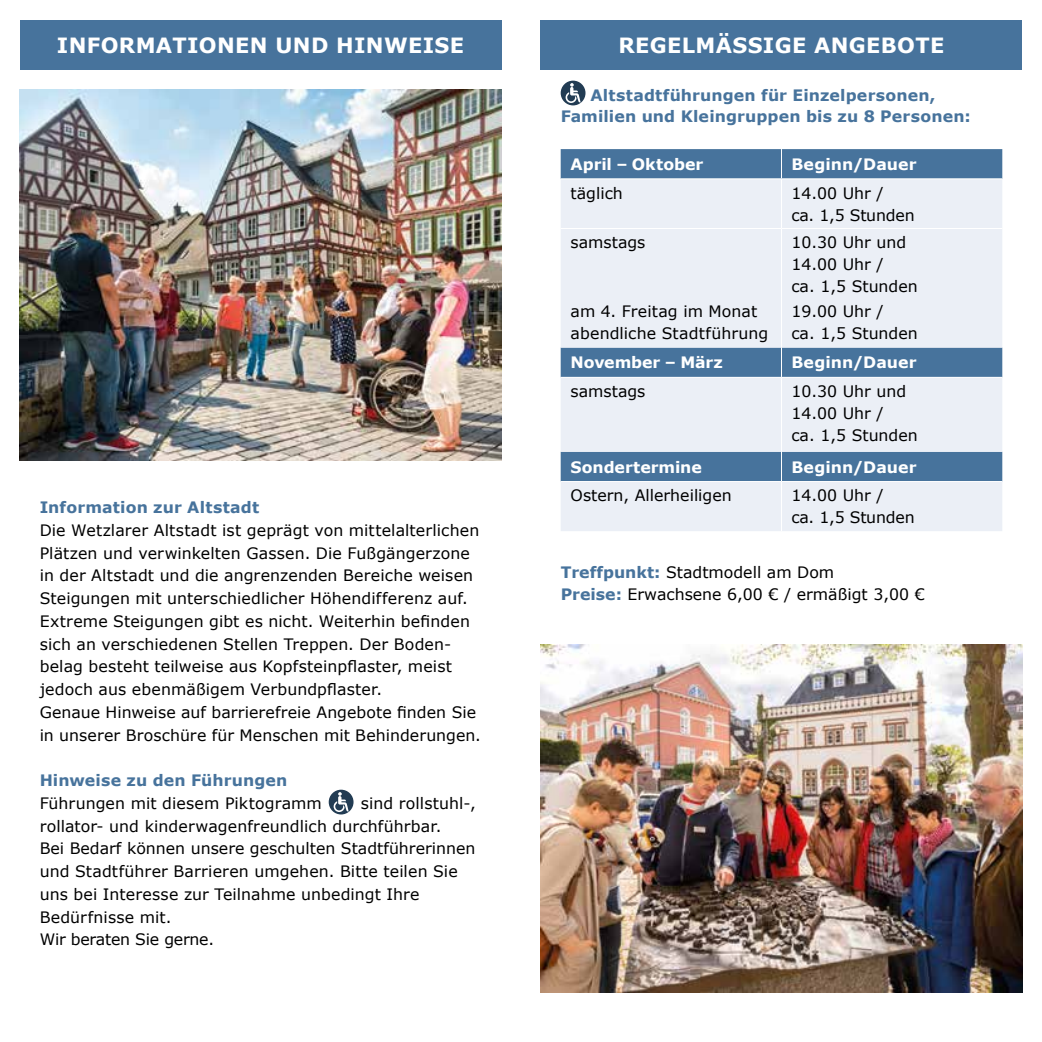
<style>
.page{position:relative;width:1042px;height:1042px;background:#fff}
.page>*{position:absolute;margin:0;border:0;box-sizing:border-box;transform-origin:0 0}
.t1{font:700 21px "Verdana";letter-spacing:.015em;color:#fff}
.t2{font:15.75px/22.8px "Verdana";letter-spacing:.005em;color:#000}
.t3{font:700 15.75px/21.9px "Verdana";letter-spacing:.01em;color:#47739c;text-align:center}
.t4{font:700 15.75px "Verdana";color:#fff}
.s1{font-weight:700;color:#47739c}
</style>
<div class="page">
<img style="left:541px;top:644px;width:481px;height:348px">
<div style="left:20px;top:20px;width:481px;height:49px;background:#47739c"></div>
<div style="left:329px;top:789px;width:24px;height:25px;background:#223c53;border-radius:50%"></div>
<svg style="left:334px;top:792px;width:15px;height:20px"></svg>
<div style="left:541px;top:20px;width:481px;height:49px;background:#47739c"></div>
<div style="left:561px;top:149px;width:441px;height:29px;background:#47739c"></div>
<svg style="left:561px;top:179px;width:441px;height:352px;background:#cfdae7"></svg>
<svg style="left:781px;top:149px;width:1px;height:29px"></svg>
<hr style="left:781px;top:179px;width:1px;height:49px;background:#fff">
<hr style="left:781px;top:229px;width:1px;height:69px;background:#fff">
<hr style="left:781px;top:298px;width:1px;height:49px;background:#fff">
<hr style="left:781px;top:347px;width:1px;height:30px;background:#fff">
<hr style="left:781px;top:378px;width:1px;height:74px;background:#fff">
<svg style="left:781px;top:452px;width:1px;height:29px"></svg>
<hr style="left:781px;top:482px;width:1px;height:49px;background:#fff">
<hr style="left:561px;top:228px;width:220px;height:1px;background:#fff">
<hr style="left:781px;top:228px;width:221px;height:1px;background:#fff">
<hr style="left:561px;top:377px;width:220px;height:1px;background:#fff">
<hr style="left:561px;top:481px;width:220px;height:1px;background:#fff">
<hr style="left:781px;top:377px;width:221px;height:1px;background:#fff">
<hr style="left:781px;top:481px;width:221px;height:1px;background:#fff">
<div style="left:561px;top:81px;width:24px;height:24px;background:#223c53;border-radius:50%"></div>
<svg style="left:565px;top:83px;width:15px;height:20px"></svg>
<img style="left:20px;top:89px;width:481px;height:372px">
<h1 class="t1" style="left:57px;top:30px;width:409px">INFORMATIONEN UND HINWEISE</h1>
<p class="t3" style="left:40px;top:496px;width:221px">Information zur Altstadt</p>
<p class="t2" style="left:40px;top:519px;width:443px">Die Wetzlarer Altstadt ist geprägt von mittelalterlichen Plätzen und verwinkelten Gassen. Die Fußgängerzone in der Altstadt und die angrenzenden Bereiche weisen Steigungen mit unterschiedlicher Höhendifferenz auf.<br>Extreme Steigungen gibt es nicht. Weiterhin befinden sich an verschiedenen Stellen Treppen. Der Boden&shy;belag besteht teilweise aus Kopfsteinpflaster, meist jedoch aus ebenmäßigem Verbundpflaster.<br>Genaue Hinweise auf barrierefreie Angebote finden Sie in unserer Broschüre für Menschen mit Behinderungen.</p>
<p class="t3" style="left:40px;top:769px;width:249px">Hinweise zu den Führungen</p>
<p class="t2" style="left:40px;top:791px;width:284px">Führungen mit diesem Piktogramm</p>
<p class="t2" style="left:40px;top:791px;width:437px;text-indent:321px">sind rollstuhl-, rollator- und kinderwagenfreundlich durchführbar.<br>Bei Bedarf können unsere geschulten Stadtführerinnen und Stadtführer Barrieren umgehen. Bitte teilen Sie uns bei Interesse zur Teilnahme unbedingt Ihre Bedürfnisse mit.<br>Wir beraten Sie gerne.</p>
<h1 class="t1" style="left:618px;top:30px;width:327px">REGELMÄSSIGE ANGEBOTE</h1>
<p class="t3" style="left:561px;top:84px;width:412px">Altstadtführungen für Einzelpersonen,<br>Familien und Kleingruppen bis zu 8 Personen:</p>
<p class="t4" style="left:570px;top:153px;width:134px">April – Oktober</p>
<p class="t4" style="left:791px;top:153px;width:127px">Beginn/Dauer</p>
<p class="t2" style="left:570px;top:181px;width:54px">täglich</p>
<p class="t2" style="left:791px;top:182px;width:125px;line-height:21.9px">14.00 Uhr /<br>ca. 1,5 Stunden</p>
<p class="t2" style="left:570px;top:231px;width:76px">samstags</p>
<p class="t2" style="left:791px;top:231px;width:128px;line-height:21.9px">10.30 Uhr und<br>14.00 Uhr /<br>ca. 1,5 Stunden</p>
<p class="t2" style="left:570px;top:301px;width:199px;line-height:21.9px">am 4. Freitag im Monat abendliche Stadtführung</p>
<p class="t2" style="left:791px;top:301px;width:128px;line-height:21.9px">19.00 Uhr /<br>ca. 1,5 Stunden</p>
<p class="t4" style="left:570px;top:352px;width:154px">November – März</p>
<p class="t4" style="left:791px;top:352px;width:127px">Beginn/Dauer</p>
<p class="t2" style="left:570px;top:379px;width:76px">samstags</p>
<p class="t2" style="left:791px;top:380px;width:128px;line-height:21.9px">10.30 Uhr und<br>14.00 Uhr /<br>ca. 1,5 Stunden</p>
<p class="t4" style="left:570px;top:456px;width:133px">Sondertermine</p>
<p class="t4" style="left:791px;top:456px;width:127px">Beginn/Dauer</p>
<p class="t2" style="left:570px;top:484px;width:163px">Ostern, Allerheiligen</p>
<p class="t2" style="left:791px;top:485px;width:125px;line-height:21.9px">14.00 Uhr /<br>ca. 1,5 Stunden</p>
<p class="t2" style="left:561px;top:561px;width:365px;line-height:22.1px"><span class="s1">Treffpunkt:</span> Stadtmodell am Dom<br><span class="s1">Preise:</span> Erwachsene 6,00 € / ermäßigt 3,00 €</p>
</div>
